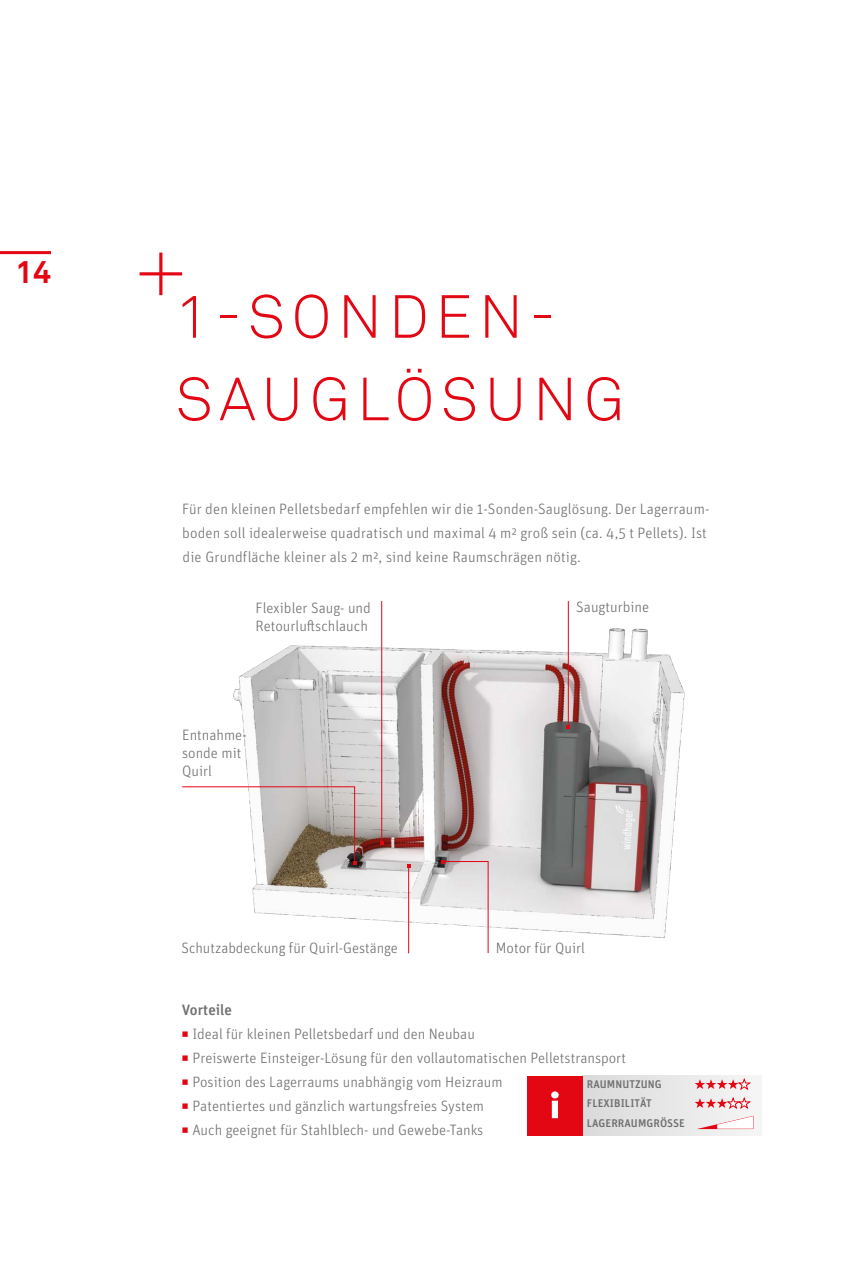
<style>
.page{position:relative;width:859px;height:1263px;background:#fff}
.page>*{position:absolute;margin:0;border:0;box-sizing:border-box;transform-origin:0 0}
.t1{font:300 60px/82.5px "Akkurat Pro";letter-spacing:.11em;color:#e30613}
.t2{font:700 31.5px "Akkurat Pro";color:#e30613}
.t3{font:300 15px/24px "Unit OT";color:#706f6f}
.t4{font:500 15px "Unit OT";color:#706f6f}
.t5{font:500 11.1px/19.5px "Unit OT";letter-spacing:.01em;color:#706f6f}
.s1{color:#e30613}
</style>
<div class="page">
<svg style="left:140px;top:253px;width:42px;height:42px"></svg>
<img style="left:233px;top:604px;width:452px;height:339px">
<div style="left:583px;top:1076px;width:178px;height:59px;background:linear-gradient(to right,#dadbda,#f5f4f4)"></div>
<div style="left:527px;top:1076px;width:56px;height:59px;background:#e30613"></div>
<svg style="left:551px;top:1091px;width:8px;height:27px"></svg>
<svg style="left:697px;top:1116px;width:56px;height:13px"></svg>
<svg style="left:182px;top:786px;width:174px;height:78px"></svg>
<svg style="left:442px;top:860px;width:47px;height:93px"></svg>
<hr style="left:568px;top:601px;width:1px;height:126px;background:#e30613">
<hr style="left:381px;top:601px;width:1px;height:241px;background:#e30613">
<hr style="left:408px;top:866px;width:1px;height:87px;background:#e30613">
<svg style="left:695px;top:1079px;width:55px;height:11px"></svg>
<svg style="left:695px;top:1098px;width:55px;height:11px"></svg>
<hr style="left:0;top:251px;width:51px;height:3px;background:#e30613">
<h2 class="t2" style="left:15px;top:253px;width:37px">14</h2>
<h1 class="t1" style="left:175px;top:275px;width:451px">1-SONDEN-<br>SAUGLÖSUNG</h1>
<p class="t3" style="left:182px;top:497px;width:529px">Für den kleinen Pelletsbedarf empfehlen wir die 1-Sonden-Sauglösung. Der Lagerraum&shy;boden soll idealerweise quadratisch und maximal 4 m² groß sein (ca. 4,5 t Pellets). Ist die Grundfläche kleiner als 2 m², sind keine Raumschrägen nötig.</p>
<p class="t3" style="left:255px;top:596px;width:117px">Flexibler Saug- und</p>
<p class="t3" style="left:576px;top:595px;width:75px">Saugturbine</p>
<p class="t3" style="left:255px;top:614px;width:114px">Retourluftschlauch</p>
<p class="t3" style="left:182px;top:726px;width:66px;line-height:18px">Entnahme&shy;sonde mit<br>Quirl</p>
<p class="t3" style="left:181px;top:936px;width:218px">Schutzabdeckung für Quirl-Gestänge</p>
<p class="t3" style="left:496px;top:936px;width:91px">Motor für Quirl</p>
<p class="t4" style="left:182px;top:1000px;width:51px">Vorteile</p>
<p class="t3" style="left:181px;top:1022px;width:295px"><span class="s1">◻</span> Ideal für kleinen Pelletsbedarf und den Neubau</p>
<p class="t3" style="left:181px;top:1046px;width:446px"><span class="s1">◻</span> Preiswerte Einsteiger-Lösung für den vollautomatischen Pelletstransport</p>
<p class="t3" style="left:181px;top:1070px;width:323px"><span class="s1">◻</span> Position des Lagerraums unabhängig vom Heizraum</p>
<p class="t3" style="left:181px;top:1094px;width:304px"><span class="s1">◻</span> Patentiertes und gänzlich wartungsfreies System</p>
<p class="t3" style="left:181px;top:1118px;width:303px"><span class="s1">◻</span> Auch geeignet für Stahlblech- und Gewebe-Tanks</p>
<p class="t5" style="left:587px;top:1074px;width:100px">RAUMNUTZUNG<br>FLEXIBILITÄT<br>LAGERRAUMGRÖSSE</p>
</div>
